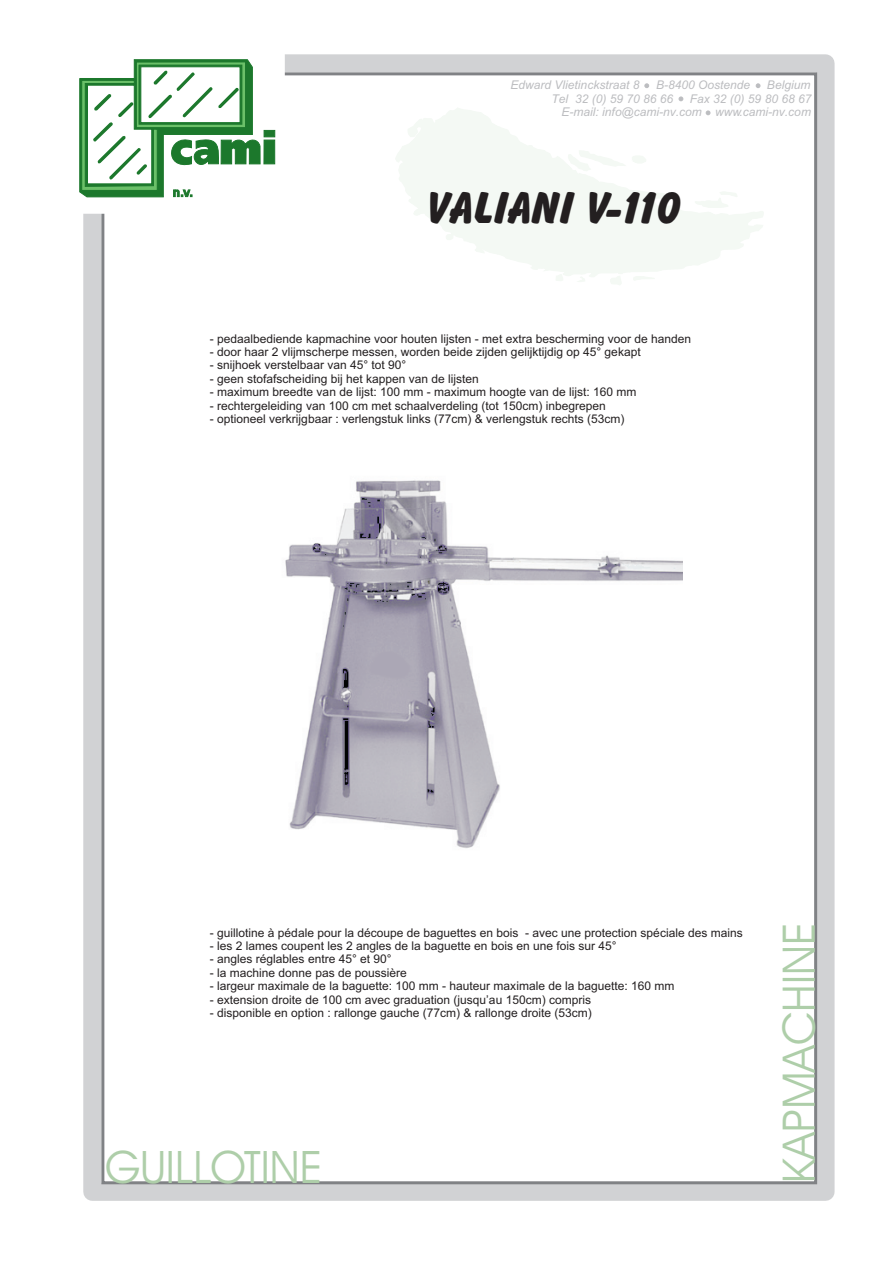
<style>
.page{position:relative;width:894px;height:1263px;background:#fff}
.page>*{position:absolute;margin:0;border:0;box-sizing:border-box;transform-origin:0 0}
.t1{font:45px "Avant Garde Bk BT";color:#aecea9}
.t2{font:45px "Balloon X Bd BT";color:#231f20}
.t3{font:12px "Arial";color:#231f20}
.t4{font:italic 12px/13.4px "Arial";color:#bcbdc0;text-align:right}
</style>
<div class="page">
<div style="left:83px;top:54px;width:752px;height:1147px;border:18px solid #d1d2d4"></div>
<div style="left:59px;top:32px;width:225px;height:181px;background:#fff"></div>
<svg style="left:396px;top:108px;width:367px;height:169px;fill:#f4f9f4"></svg>
<svg style="left:568px;top:151px;width:57px;height:20px"></svg>
<svg style="left:632px;top:156px;width:14px;height:7px"></svg>
<svg style="left:694px;top:192px;width:44px;height:15px"></svg>
<svg style="left:610px;top:276px;width:11px;height:9px"></svg>
<svg style="left:578px;top:276px;width:7px;height:6px"></svg>
<svg style="left:556px;top:275px;width:7px;height:6px"></svg>
<svg style="left:633px;top:276px;width:21px;height:4px"></svg>
<div style="left:264px;top:140px;width:11px;height:24px;background:#1c782c;border:1px solid #1c782c"></div>
<div style="left:264px;top:130px;width:11px;height:7px;background:#1c782c"></div>
<svg style="left:80px;top:60px;width:180px;height:138px"></svg>
<svg style="left:645px;top:84px;width:4px;height:4px"></svg>
<svg style="left:756px;top:84px;width:4px;height:4px"></svg>
<svg style="left:679px;top:97px;width:4px;height:4px"></svg>
<svg style="left:706px;top:111px;width:4px;height:4px"></svg>
<img style="left:285px;top:480px;width:397px;height:368px">
<p class="t4" style="left:511px;top:80px;width:130px">Edward Vlietinckstraat 8</p>
<p class="t4" style="left:656px;top:80px;width:96px">B-8400 Oostende</p>
<p class="t4" style="left:767px;top:80px;width:45px">Belgium</p>
<p class="t4" style="left:552px;top:93px;width:123px">Tel 32 (0) 59 70 86 66</p>
<p class="t4" style="left:562px;top:93px;width:251px">Fax 32 (0) 59 80 68 67<br>E-mail: info@cami-nv.com www.cami-nv.com</p>
<h1 class="t2" style="left:428px;top:189px;width:255px">VALIANI V-110</h1>
<p class="t3" style="left:210px;top:334px;width:483px">- pedaalbediende kapmachine voor houten lijsten - met extra bescherming voor de handen</p>
<p class="t3" style="left:210px;top:347px;width:432px">- door haar 2 vlijmscherpe messen, worden beide zijden gelijktijdig op 45° gekapt</p>
<p class="t3" style="left:210px;top:361px;width:198px">- snijhoek verstelbaar van 45° tot 90°</p>
<p class="t3" style="left:210px;top:374px;width:271px">- geen stofafscheiding bij het kappen van de lijsten</p>
<p class="t3" style="left:210px;top:387px;width:428px">- maximum breedte van de lijst: 100 mm - maximum hoogte van de lijst: 160 mm</p>
<p class="t3" style="left:210px;top:401px;width:398px">- rechtergeleiding van 100 cm met schaalverdeling (tot 150cm) inbegrepen</p>
<p class="t3" style="left:210px;top:414px;width:416px">- optioneel verkrijgbaar : verlengstuk links (77cm) &amp; verlengstuk rechts (53cm)</p>
<p class="t3" style="left:210px;top:928px;width:534px">- guillotine à pédale pour la découpe de baguettes en bois - avec une protection spéciale des mains</p>
<p class="t3" style="left:210px;top:941px;width:408px">- les 2 lames coupent les 2 angles de la baguette en bois en une fois sur 45°</p>
<p class="t3" style="left:210px;top:955px;width:183px">- angles réglables entre 45° et 90°</p>
<p class="t3" style="left:210px;top:968px;width:199px">- la machine donne pas de poussière</p>
<p class="t3" style="left:210px;top:981px;width:466px">- largeur maximale de la baguette: 100 mm - hauteur maximale de la baguette: 160 mm</p>
<p class="t3" style="left:210px;top:995px;width:383px">- extension droite de 100 cm avec graduation (jusqu’au 150cm) compris</p>
<p class="t3" style="left:210px;top:1008px;width:383px">- disponible en option : rallonge gauche (77cm) &amp; rallonge droite (53cm)</p>
<h1 class="t1" style="left:105px;top:1149px;width:219px">GUILLOTINE</h1>
<h1 class="t1" style="left:781px;top:1183px;width:262px;rotate:-90deg">KAPMACHINE</h1>
</div>
